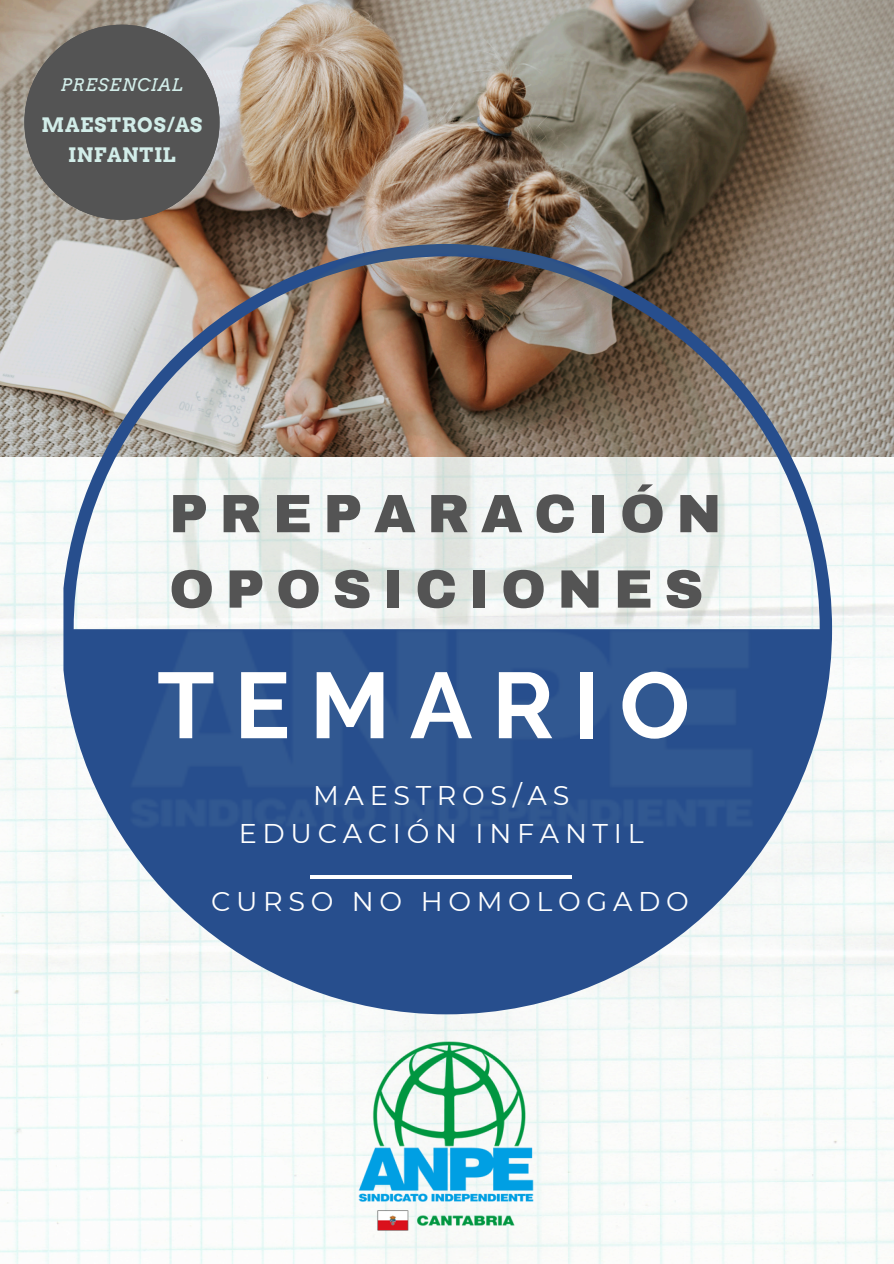
<style>
.page{position:relative;width:894px;height:1264px;background:#fff}
.page>*{position:absolute;margin:0;border:0;box-sizing:border-box;transform-origin:0 0}
.t1{font:700 93px "Raleway";letter-spacing:.21em;color:#fff}
.t2{font:900 54px/75.3px "Archivo";letter-spacing:.21em;color:#545454}
.t3{font:27px/37.2px "Montserrat";letter-spacing:.21em;color:#fff;text-align:center}
.t4{font:700 19.95px/30.3px "Arvo";letter-spacing:.035em;color:#d2ede9;text-align:center}
.t5{font:italic 17.4px "Arvo";letter-spacing:.035em;color:#d2ede9}
</style>
<div class="page">
<img style="left:0;top:850px;width:893px;height:413px">
<img style="left:0;top:0;width:893px;height:122px">
<svg style="left:63px;top:850px;width:768px;height:164px;fill:#274e8d"></svg>
<img style="left:0;top:122px;width:893px;height:728px">
<hr style="left:310px;top:875px;width:261px;height:3px;background:#fff">
<img style="left:310px;top:1013px;width:273px;height:250px">
<svg style="left:24px;top:25px;width:195px;height:194px;background:#656362"></svg>
<h3 class="t5" style="left:61px;top:75px;width:124px">PRESENCIAL</h3>
<h1 class="t4" style="left:42px;top:109px;width:162px">MAESTROS/AS<br>INFANTIL</h1>
<p class="t2" style="left:169px;top:476px;width:553px">PREPARACIÓN<br>OPOSICIONES</p>
<h4 class="t1" style="left:157px;top:650px;width:534px">TEMARIO</h4>
<h2 class="t3" style="left:239px;top:777px;width:406px">MAESTROS/AS<br>EDUCACIÓN INFANTIL</h2>
<p class="t3" style="left:211px;top:882px;width:479px">CURSO NO HOMOLOGADO</p>
</div>
